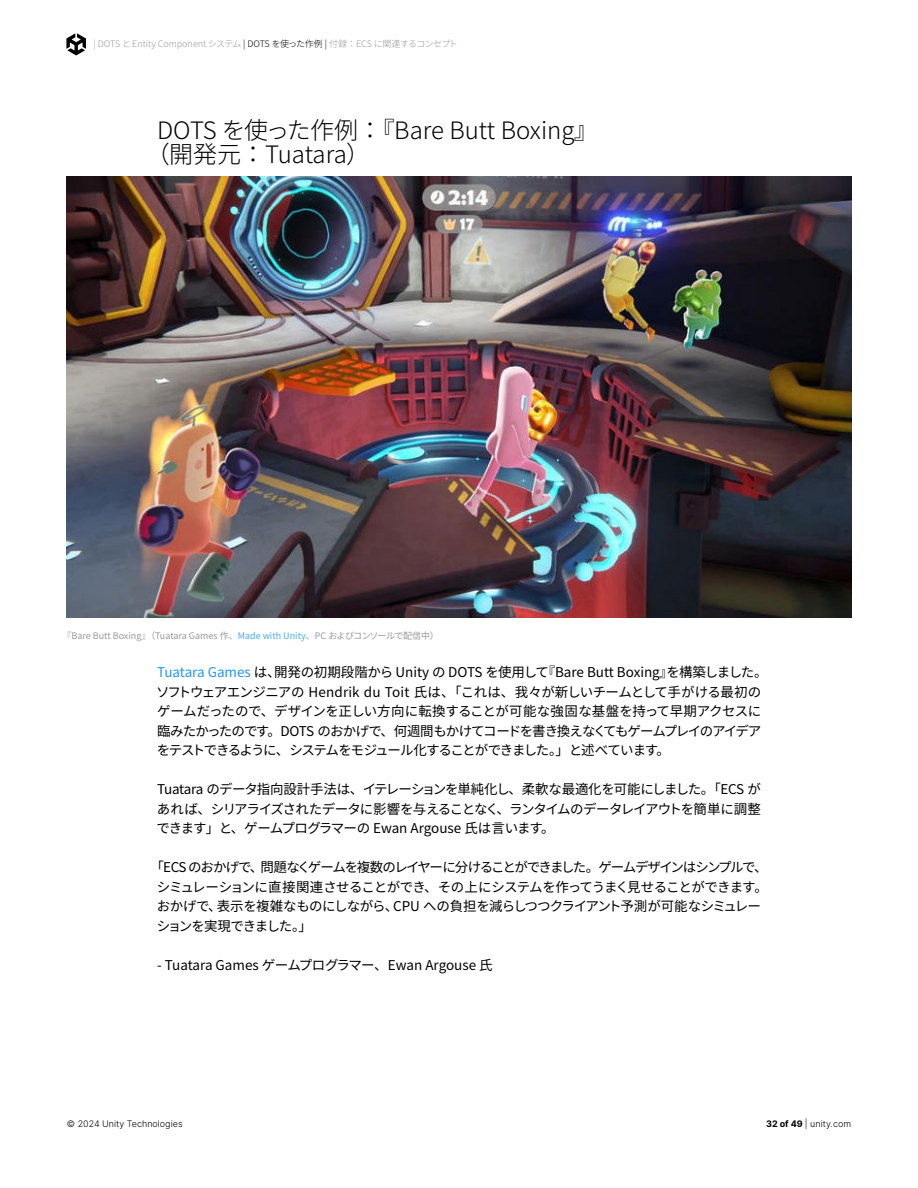
<style>
.page{position:relative;width:918px;height:1188px;background:#fff}
.page>*{position:absolute;margin:0;border:0;box-sizing:border-box;transform-origin:0 0}
.t1{font:300 24px/24px "Noto Sans CJ Kjp";color:#000}
.t2{font:13.5px/19.5px "Noto Sans CJ Kjp";letter-spacing:-.055em;color:#000}
.t3{font:13.5px "Noto Sans CJ Kjp";letter-spacing:-.01em;color:#000}
.t4{font:9px "Noto Sans CJ Kjp";color:#999}
.t5{font:300 9px "Noto Sans CJ Kjp";letter-spacing:-.02em;color:#999}
.t6{font:300 9px "Inter";color:#000}
.s1{color:#000}
.s2{color:#4eabf5}
.s3{color:#2196f3}
.s4{font-weight:700}
</style>
<div class="page">
<svg style="left:66px;top:33px;width:20px;height:22px"></svg>
<img style="left:67px;top:176px;width:784px;height:442px">
<p class="t5" style="left:94px;top:39px;width:366px">| DOTS と Entity Component システム <span class="s1">| DOTS を使った作例 |</span> 付録：ECS に関連するコンセプト</p>
<h1 class="t1" style="left:146px;top:119px;width:454px;text-indent:11px">DOTS を使った作例：『Bare Butt Boxing』（開発元：Tuatara）</h1>
<p class="t4" style="left:63px;top:631px;width:378px">『Bare Butt Boxing』（Tuatara Games 作、<span class="s2">Made with Unity</span>、PC およびコンソールで配信中）</p>
<p class="t2" style="left:156px;top:663px;width:613px"><span class="s3">Tuatara Games</span> は、開発の初期段階から Unity の DOTS を使用して『Bare Butt Boxing』を構築しました。ソフトウェアエンジニアの Hendrik du Toit 氏は、「これは、我々が新しいチームとして手がける最初のゲームだったので、デザインを正しい方向に転換することが可能な強固な基盤を持って早期アクセスに臨みたかったのです。DOTS のおかげで、何週間もかけてコードを書き換えなくてもゲームプレイのアイデアをテストできるように、システムをモジュール化することができました。」と述べています。</p>
<p class="t2" style="left:157px;top:780px;width:606px;text-align:justify">Tuatara のデータ指向設計手法は、イテレーションを単純化し、柔軟な最適化を可能にしました。「ECS があれば、シリアライズされたデータに影響を与えることなく、ランタイムのデータレイアウトを簡単に調整できます」と、ゲームプログラマーの Ewan Argouse 氏は言います。</p>
<p class="t2" style="left:157px;top:858px;width:613px;text-indent:-6px">「ECS のおかげで、問題なくゲームを複数のレイヤーに分けることができました。ゲームデザインはシンプルで、シミュレーションに直接関連させることができ、その上にシステムを作ってうまく見せることができます。おかげで、表示を複雑なものにしながら、CPU への負担を減らしつつクライアント予測が可能なシミュレーションを実現できました。」</p>
<p class="t3" style="left:157px;top:957px;width:337px">- Tuatara Games ゲームプログラマー、Ewan Argouse 氏</p>
<p class="t6" style="left:67px;top:1118px;width:117px">© 2024 Unity Technologies</p>
<p class="t6" style="left:766px;top:1118px;width:86px"><span class="s4">32 of 49</span> | unity.com</p>
</div>
